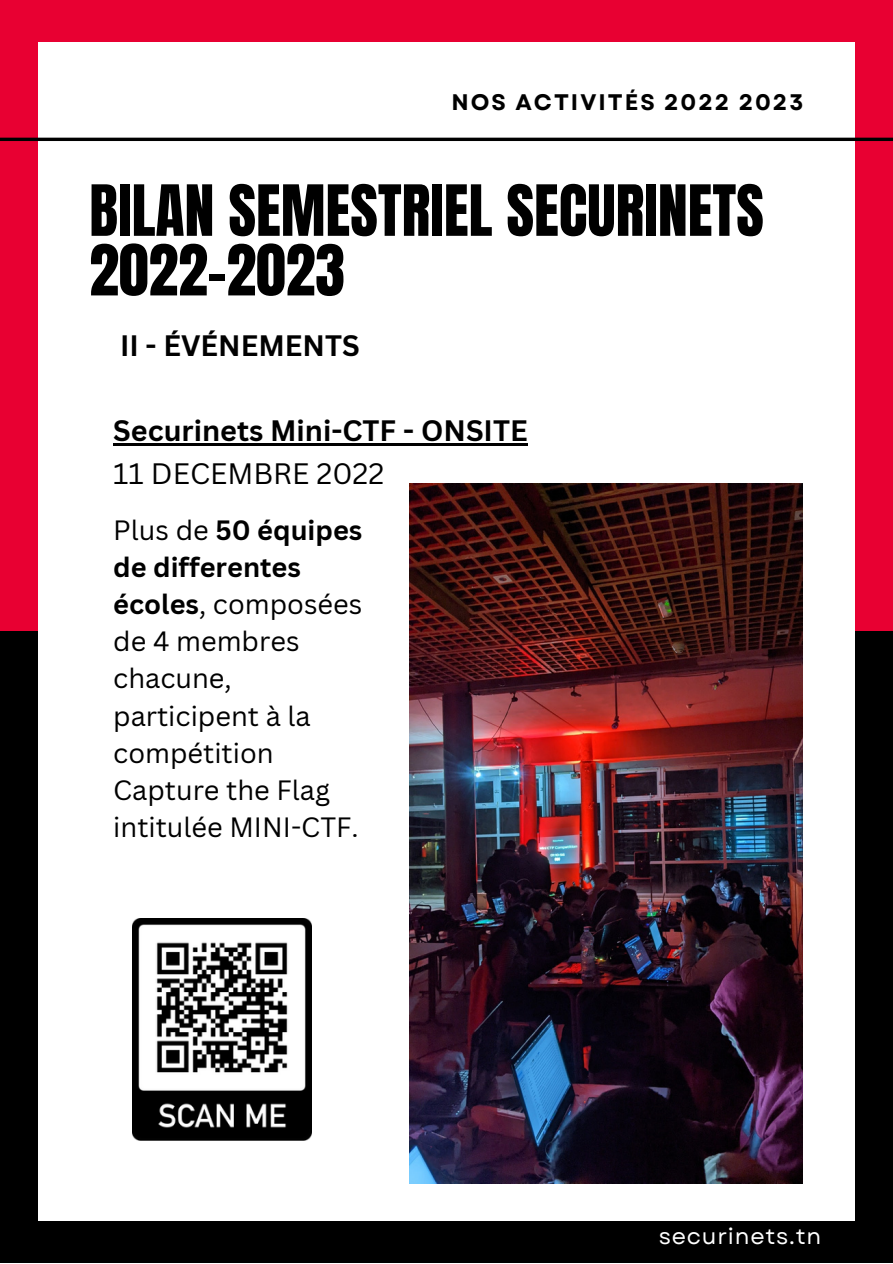
<style>
.page{position:relative;width:893px;height:1264px;background:#fff}
.page>*{position:absolute;margin:0;border:0;box-sizing:border-box;transform-origin:0 0}
.t1{font:60px/59.6px "Anton";color:#000}
.t2{font:700 28.8px "Canva Sans";color:#000}
.t3{font:28.8px "Canva Sans";color:#000}
.t4{font:27.15px/37px "Canva Sans";color:#000}
.t5{font:700 22.5px "Garet";letter-spacing:.09em;color:#000}
.t6{font:22.5px "Garet";letter-spacing:.035em;color:#fff}
.s1{font-weight:700}
</style>
<div class="page">
<div style="left:0;top:0;width:892px;height:1262px;background:#e80032"></div>
<div style="left:0;top:631px;width:892px;height:631px;background:#000"></div>
<div style="left:38px;top:42px;width:816px;height:1178px;background:#fff"></div>
<hr style="left:0;top:138px;width:892px;height:3px;background:#000">
<img style="left:409px;top:483px;width:393px;height:700px">
<hr style="left:113px;top:443px;width:283px;height:2px;background:#000">
<svg style="left:396px;top:443px;width:7px;height:2px"></svg>
<hr style="left:403px;top:443px;width:124px;height:2px;background:#000">
<img style="left:132px;top:918px;width:179px;height:222px">
<p class="t5" style="left:451px;top:85px;width:353px">NOS ACTIVITÉS 2022 2023</p>
<h1 class="t1" style="left:89px;top:182px;width:676px">BILAN SEMESTRIEL SECURINETS<br>2022-2023</h1>
<p class="t2" style="left:120px;top:325px;width:241px">II - ÉVÉNEMENTS</p>
<p class="t2" style="left:113px;top:410px;width:416px">Securinets Mini-CTF - ONSITE</p>
<p class="t3" style="left:113px;top:453px;width:272px">11 DECEMBRE 2022</p>
<p class="t4" style="left:113px;top:511px;width:251px">Plus de <span class="s1">50 équipes de differentes écoles</span>, composées de 4 membres chacune, participent à la compétition<br>Capture the Flag intitulée MINI-CTF.</p>
<p class="t6" style="left:658px;top:1220px;width:164px">securinets.tn</p>
</div>
